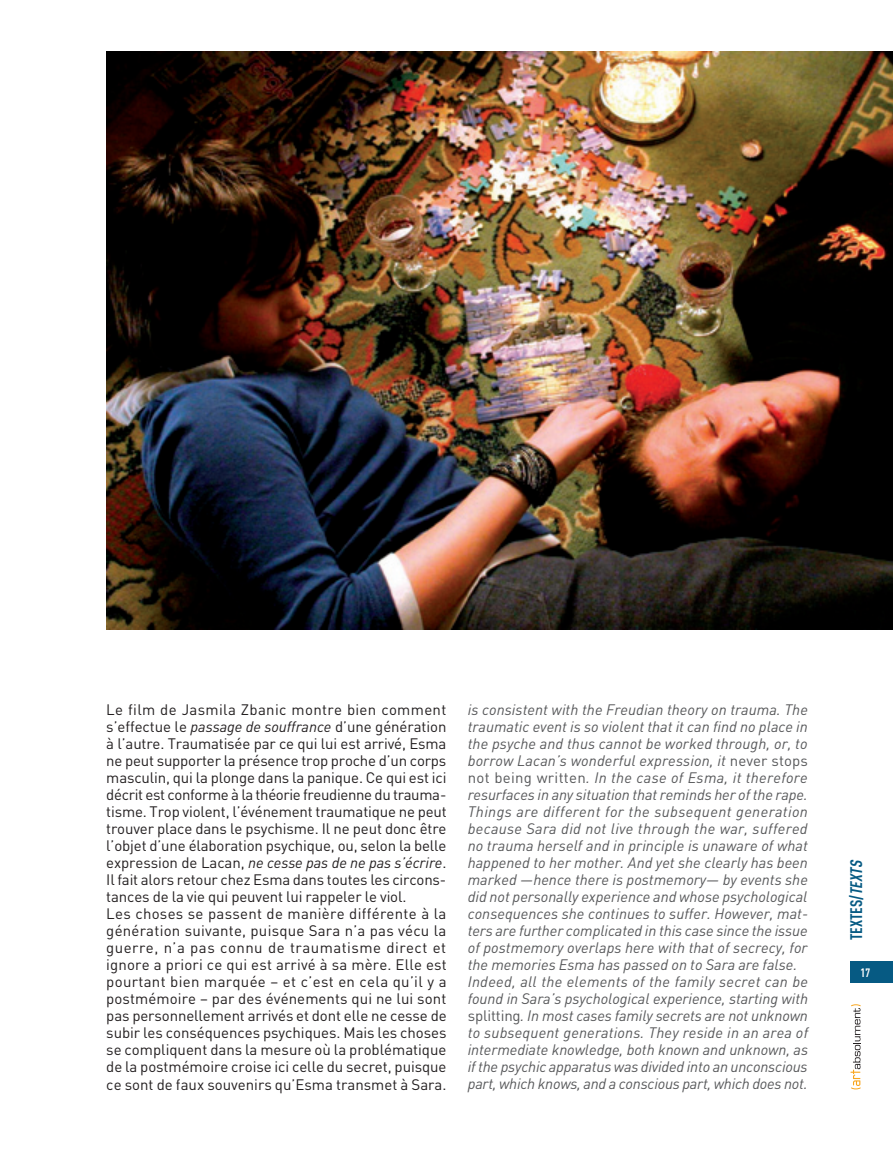
<style>
.page{position:relative;width:893px;height:1149px;background:#fff}
.page>*{position:absolute;margin:0;border:0;box-sizing:border-box;transform-origin:0 0}
.t1{font:700 16.5px "DIN Cond";color:#065a83}
.t2{font:italic 15px/17px "DIN";color:#57585a}
.t3{font:15px/17px "DIN";letter-spacing:-.005em;color:#231f20}
.t4{font:700 12px "DIN Cond";color:#fff}
.s1{font-style:italic}
.s2{font-style:normal}
</style>
<div class="page">
<div style="left:850px;top:961px;width:43px;height:21px;background:#065a83"></div>
<svg style="left:850px;top:1004px;width:11px;height:85px"></svg>
<img style="left:106px;top:51px;width:787px;height:578px">
<p class="t3" style="left:106px;top:700px;width:342px">Le film de Jasmila Zbanic montre bien comment s’effectue le <span class="s1">passage de souffrance</span> d’une génération à l’autre. Traumatisée par ce qui lui est arrivé, Esma ne peut supporter la présence trop proche d’un corps masculin, qui la plonge dans la panique. Ce qui est ici décrit est conforme à la théorie freudienne du trauma&shy;tisme. Trop violent, l’événement traumatique ne peut trouver place dans le psychisme. Il ne peut donc être l’objet d’une élaboration psychique, ou, selon la belle expression de Lacan, <span class="s1">ne cesse pas de ne pas s’écrire</span>.<br>Il fait alors retour chez Esma dans toutes les circons&shy;tances de la vie qui peuvent lui rappeler le viol.<br>Les choses se passent de manière différente à la génération suivante, puisque Sara n’a pas vécu la guerre, n’a pas connu de traumatisme direct et ignore a priori ce qui est arrivé à sa mère. Elle est pourtant bien marquée – et c’est en cela qu’il y a postmémoire – par des événements qui ne lui sont pas personnellement arrivés et dont elle ne cesse de subir les conséquences psychiques. Mais les choses se compliquent dans la mesure où la problématique de la postmémoire croise ici celle du secret, puisque ce sont de faux souvenirs qu’Esma transmet à Sara.</p>
<p class="t2" style="left:468px;top:700px;width:342px">is consistent with the Freudian theory on trauma. The traumatic event is so violent that it can find no place in the psyche and thus cannot be worked through, or, to borrow Lacan’s wonderful expression, it <span class="s2">never stops not being written</span>. In the case of Esma, it therefore resurfaces in any situation that reminds her of the rape.<br>Things are different for the subsequent generation because Sara did not live through the war, suffered no trauma herself and in principle is unaware of what happened to her mother. And yet she clearly has been marked —hence there is postmemory— by events she did not personally experience and whose psychological consequences she continues to suffer. However, mat&shy;ters are further complicated in this case since the issue of postmemory overlaps here with that of secrecy, for the memories Esma has passed on to Sara are false.<br>Indeed, all the elements of the family secret can be found in Sara’s psychological experience, starting with <span class="s2">splitting</span>. In most cases family secrets are not unknown to subsequent generations. They reside in an area of intermediate knowledge, both known and unknown, as if the psychic apparatus was divided into an unconscious part, which knows, and a conscious part, which does not.</p>
<p class="t1" style="left:846px;top:940px;width:84px;rotate:-90deg">Textes/<span class="s1">texts</span></p>
<p class="t4" style="left:860px;top:964px;width:11px">17</p>
</div>
